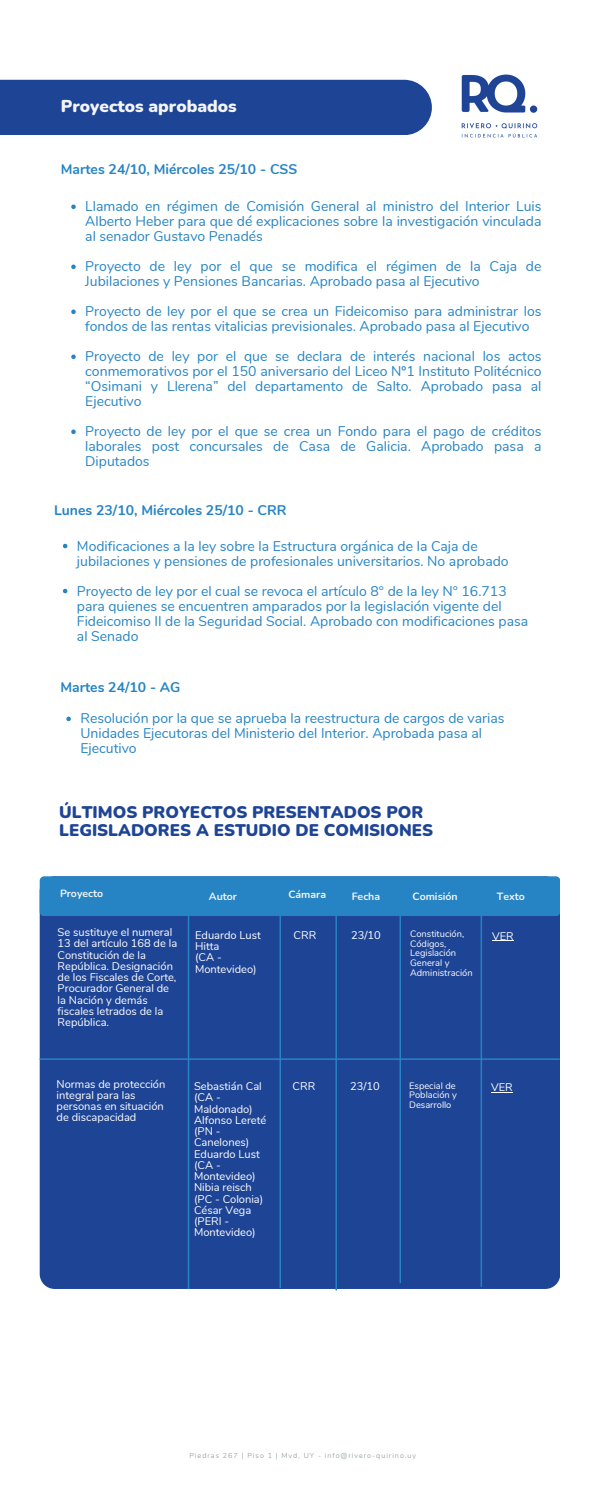
<style>
.page{position:relative;width:600px;height:1500px;background:#fff}
.page>*{position:absolute;margin:0;border:0;box-sizing:border-box;transform-origin:0 0}
.t1{font:900 17.2px "Nunito";color:#f4f4f4}
.t2{font:900 16.9px/17.7px "Nunito";color:#1e4496}
.t3{font:14px/15px "Nunito";color:#2684c4}
.t4{font:700 14px "Nunito";color:#2684c4}
.t5{font:11.1px/11.2px "Nunito";color:#fff}
.t6{font:11px "Nunito";color:#fff}
.t7{font:700 10.5px "Nunito";color:#f4f4f4}
.t8{font:9.3px/9.5px "Nunito";color:#fff}
.t9{font:300 7.2px "Nunito";letter-spacing:.14em;color:#859295}
</style>
<div class="page">
<div style="left:0;top:80px;width:432px;height:55px;background:#1e4496"></div>
<img style="left:461px;top:74px;width:77px;height:64px">
<svg style="left:71px;top:205px;width:5px;height:4px"></svg>
<svg style="left:71px;top:265px;width:5px;height:4px"></svg>
<svg style="left:71px;top:310px;width:5px;height:4px"></svg>
<svg style="left:71px;top:355px;width:5px;height:4px"></svg>
<svg style="left:71px;top:430px;width:5px;height:4px"></svg>
<svg style="left:63px;top:544px;width:4px;height:4px"></svg>
<svg style="left:63px;top:589px;width:4px;height:4px"></svg>
<svg style="left:66px;top:717px;width:5px;height:4px"></svg>
<div style="left:40px;top:914px;width:520px;height:375px;background:#1e4496"></div>
<div style="left:40px;top:876px;width:520px;height:40px;background:#2684c4;border-radius:4px"></div>
<svg style="left:492px;top:941px;width:22px;height:1px"></svg>
<svg style="left:491px;top:1092px;width:22px;height:1px"></svg>
<hr style="left:188px;top:890px;width:1px;height:399px;background:#2684c4">
<hr style="left:280px;top:888px;width:1px;height:400px;background:#2684c4">
<hr style="left:335px;top:895px;width:2px;height:395px;background:#2684c4">
<hr style="left:400px;top:902px;width:1px;height:381px;background:#2684c4">
<hr style="left:481px;top:904px;width:1px;height:383px;background:#2684c4">
<hr style="left:40px;top:1058px;width:520px;height:2px;background:#2684c4">
<p class="t1" style="left:61px;top:95px;width:177px">Proyectos aprobados</p>
<p class="t4" style="left:61px;top:160px;width:238px">Martes 24/10, Miércoles 25/10 - CSS</p>
<p class="t3" style="left:85px;top:199px;width:458px;text-align:justify">Llamado en régimen de Comisión General al ministro del Interior Luis Alberto Heber para que dé explicaciones sobre la investigación vinculada al senador Gustavo Penadés</p>
<p class="t3" style="left:85px;top:259px;width:458px">Proyecto de ley por el que se modifica el régimen de la Caja de<br>Jubilaciones y Pensiones Bancarias. Aprobado pasa al Ejecutivo</p>
<p class="t3" style="left:85px;top:304px;width:458px">Proyecto de ley por el que se crea un Fideicomiso para administrar los fondos de las rentas vitalicias previsionales. Aprobado pasa al Ejecutivo</p>
<p class="t3" style="left:85px;top:349px;width:458px;text-align:justify">Proyecto de ley por el que se declara de interés nacional los actos conmemorativos por el 150 aniversario del Liceo Nº1 Instituto Politécnico “Osimani y Llerena” del departamento de Salto. Aprobado pasa al Ejecutivo</p>
<p class="t3" style="left:85px;top:424px;width:458px;text-align:justify">Proyecto de ley por el que se crea un Fondo para el pago de créditos laborales post concursales de Casa de Galicia. Aprobado pasa a Diputados</p>
<p class="t4" style="left:54px;top:501px;width:234px">Lunes 23/10, Miércoles 25/10 - CRR</p>
<p class="t3" style="left:77px;top:538px;width:433px">Modificaciones a la ley sobre la Estructura orgánica de la Caja de jubilaciones y pensiones de profesionales universitarios. No aprobado</p>
<p class="t3" style="left:77px;top:583px;width:453px">Proyecto de ley por el cual se revoca el artículo 8° de la ley N° 16.713 para quienes se encuentren amparados por la legislación vigente del Fideicomiso II de la Seguridad Social. Aprobado con modificaciones pasa al Senado</p>
<p class="t4" style="left:60px;top:678px;width:122px">Martes 24/10 - AG</p>
<p class="t3" style="left:80px;top:711px;width:426px">Resolución por la que se aprueba la reestructura de cargos de varias<br>Unidades Ejecutoras del Ministerio del Interior. Aprobada pasa al<br>Ejecutivo</p>
<p class="t2" style="left:59px;top:804px;width:376px">ÚLTIMOS PROYECTOS PRESENTADOS POR<br>LEGISLADORES A ESTUDIO DE COMISIONES</p>
<p class="t7" style="left:60px;top:887px;width:45px">Proyecto</p>
<p class="t7" style="left:209px;top:889px;width:30px">Autor</p>
<p class="t7" style="left:288px;top:888px;width:39px">Cámara</p>
<p class="t7" style="left:352px;top:889px;width:30px">Fecha</p>
<p class="t7" style="left:413px;top:889px;width:47px">Comisión</p>
<p class="t7" style="left:497px;top:889px;width:30px">Texto</p>
<p class="t5" style="left:58px;top:927px;width:121px">Se sustituye el numeral<br>13 del artículo 168 de la<br>Constitución de la<br>República. Designación de los Fiscales de Corte,<br>Procurador General de la Nación y demás fiscales letrados de la<br>República.</p>
<p class="t8" style="left:410px;top:930px;width:64px">Constitución,<br>Códigos,<br>Legislación<br>General y<br>Administración</p>
<p class="t5" style="left:351px;top:930px;width:31px">23/10</p>
<p class="t5" style="left:294px;top:930px;width:24px">CRR</p>
<p class="t5" style="left:195px;top:930px;width:67px">Eduardo Lust<br>Hitta</p>
<p class="t5" style="left:195px;top:952px;width:63px">(CA -<br>Montevideo)</p>
<p class="t6" style="left:492px;top:929px;width:23px">VER</p>
<p class="t5" style="left:57px;top:1078px;width:110px">Normas de protección integral para las personas en situación de discapacidad</p>
<p class="t5" style="left:194px;top:1081px;width:69px">Sebastián Cal</p>
<p class="t5" style="left:194px;top:1092px;width:60px">(CA -<br>Maldonado)</p>
<p class="t5" style="left:194px;top:1115px;width:74px">Alfonso Lereté</p>
<p class="t5" style="left:194px;top:1126px;width:57px">(PN -<br>Canelones)</p>
<p class="t5" style="left:194px;top:1148px;width:67px">Eduardo Lust</p>
<p class="t5" style="left:194px;top:1160px;width:63px">(CA -<br>Montevideo)</p>
<p class="t5" style="left:194px;top:1182px;width:59px">Nibia reisch</p>
<p class="t5" style="left:194px;top:1193px;width:71px">(PC - Colonia)</p>
<p class="t5" style="left:194px;top:1205px;width:59px">César Vega</p>
<p class="t5" style="left:194px;top:1216px;width:63px">(PERI -<br>Montevideo)</p>
<p class="t5" style="left:293px;top:1081px;width:24px">CRR</p>
<p class="t5" style="left:350px;top:1081px;width:31px">23/10</p>
<p class="t8" style="left:409px;top:1081px;width:49px">Especial de<br>Población y<br>Desarrollo</p>
<p class="t6" style="left:491px;top:1080px;width:23px">VER</p>
<p class="t9" style="left:189px;top:1450px;width:228px">Piedras 267 | Piso 1 | Mvd, UY - info@rivero-quirino.uy</p>
</div>
